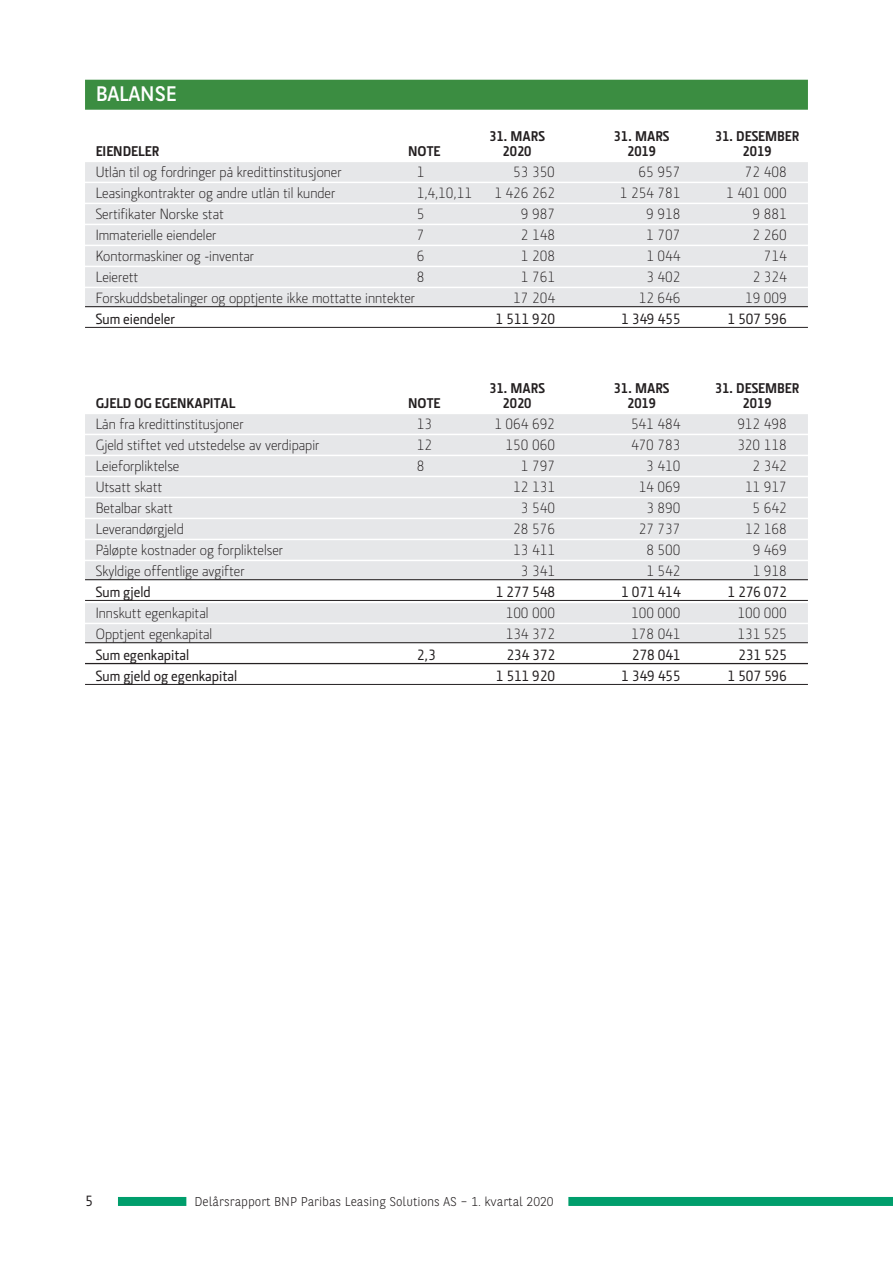
<style>
.page{position:relative;width:893px;height:1263px;background:#fff}
.page>*{position:absolute;margin:0;border:0;box-sizing:border-box;transform-origin:0 0}
.t1{font:21px "BNPP Sans";color:#fff}
.t2{font:300 15px "Section LK";color:#231f20}
.t3{font:500 15px "Section LK";color:#231f20}
.t4{font:700 14.25px "Section LK";color:#231f20}
.t5{font:300 12.75px "BNPP Sans";color:#231f20}
</style>
<div class="page">
<div style="left:118px;top:1197px;width:68px;height:9px;background:#009e6c"></div>
<div style="left:568px;top:1197px;width:325px;height:9px;background:#009e6c"></div>
<div style="left:85px;top:80px;width:723px;height:30px;background:#3b8d41"></div>
<div style="left:85px;top:162px;width:723px;height:20px;background:#e6e7e9"></div>
<div style="left:85px;top:183px;width:723px;height:20px;background:#e6e7e9"></div>
<div style="left:85px;top:204px;width:723px;height:20px;background:#e6e7e9"></div>
<div style="left:85px;top:225px;width:723px;height:20px;background:#e6e7e9"></div>
<div style="left:85px;top:246px;width:723px;height:20px;background:#e6e7e9"></div>
<div style="left:85px;top:267px;width:723px;height:20px;background:#e6e7e9"></div>
<div style="left:85px;top:288px;width:723px;height:20px;background:#e6e7e9"></div>
<hr style="left:85px;top:306px;width:723px;height:1px;background:#231f20">
<hr style="left:85px;top:327px;width:723px;height:1px;background:#231f20">
<div style="left:85px;top:414px;width:723px;height:20px;background:#e6e7e9"></div>
<div style="left:85px;top:435px;width:723px;height:20px;background:#e6e7e9"></div>
<div style="left:85px;top:456px;width:723px;height:20px;background:#e6e7e9"></div>
<div style="left:85px;top:477px;width:723px;height:20px;background:#e6e7e9"></div>
<div style="left:85px;top:498px;width:723px;height:20px;background:#e6e7e9"></div>
<div style="left:85px;top:519px;width:723px;height:20px;background:#e6e7e9"></div>
<div style="left:85px;top:540px;width:723px;height:20px;background:#e6e7e9"></div>
<div style="left:85px;top:561px;width:723px;height:20px;background:#e6e7e9"></div>
<hr style="left:85px;top:579px;width:723px;height:1px;background:#231f20">
<hr style="left:85px;top:600px;width:723px;height:1px;background:#231f20">
<div style="left:85px;top:603px;width:723px;height:20px;background:#e6e7e9"></div>
<div style="left:85px;top:624px;width:723px;height:20px;background:#e6e7e9"></div>
<hr style="left:85px;top:642px;width:723px;height:1px;background:#231f20">
<hr style="left:85px;top:663px;width:723px;height:1px;background:#231f20">
<hr style="left:85px;top:684px;width:723px;height:1px;background:#231f20">
<h1 class="t1" style="left:96px;top:79px;width:83px">BALANSE</h1>
<p class="t4" style="left:489px;top:128px;width:57px">31. MARS</p>
<p class="t4" style="left:614px;top:128px;width:57px">31. MARS</p>
<p class="t4" style="left:715px;top:128px;width:86px">31. DESEMBER</p>
<p class="t4" style="left:96px;top:143px;width:65px">EIENDELER</p>
<p class="t4" style="left:408px;top:143px;width:34px">NOTE</p>
<p class="t4" style="left:503px;top:143px;width:30px">2020</p>
<p class="t4" style="left:627px;top:143px;width:30px">2019</p>
<p class="t4" style="left:743px;top:143px;width:30px">2019</p>
<p class="t2" style="left:96px;top:163px;width:248px">Utlån til og fordringer på kredittinstitusjoner</p>
<p class="t2" style="left:417px;top:163px;width:9px">1</p>
<p class="t2" style="left:513px;top:163px;width:43px">53 350</p>
<p class="t2" style="left:639px;top:163px;width:43px">65 957</p>
<p class="t2" style="left:745px;top:163px;width:43px">72 408</p>
<p class="t2" style="left:96px;top:184px;width:241px">Leasingkontrakter og andre utlån til kunder</p>
<p class="t2" style="left:417px;top:184px;width:57px">1,4,10,11</p>
<p class="t2" style="left:494px;top:184px;width:62px">1 426 262</p>
<p class="t2" style="left:620px;top:184px;width:62px">1 254 781</p>
<p class="t2" style="left:726px;top:184px;width:62px">1 401 000</p>
<p class="t2" style="left:96px;top:205px;width:130px">Sertifikater Norske stat</p>
<p class="t2" style="left:417px;top:205px;width:9px">5</p>
<p class="t2" style="left:521px;top:205px;width:36px">9 987</p>
<p class="t2" style="left:646px;top:205px;width:36px">9 918</p>
<p class="t2" style="left:753px;top:205px;width:36px">9 881</p>
<p class="t2" style="left:96px;top:226px;width:122px">Immaterielle eiendeler</p>
<p class="t2" style="left:417px;top:226px;width:9px">7</p>
<p class="t2" style="left:521px;top:226px;width:36px">2 148</p>
<p class="t2" style="left:646px;top:226px;width:36px">1 707</p>
<p class="t2" style="left:753px;top:226px;width:36px">2 260</p>
<p class="t2" style="left:96px;top:247px;width:160px">Kontormaskiner og -inventar</p>
<p class="t2" style="left:417px;top:247px;width:9px">6</p>
<p class="t2" style="left:521px;top:247px;width:36px">1 208</p>
<p class="t2" style="left:646px;top:247px;width:36px">1 044</p>
<p class="t2" style="left:764px;top:247px;width:24px">714</p>
<p class="t2" style="left:96px;top:268px;width:44px">Leierett</p>
<p class="t2" style="left:417px;top:268px;width:9px">8</p>
<p class="t2" style="left:521px;top:268px;width:36px">1 761</p>
<p class="t2" style="left:646px;top:268px;width:36px">3 402</p>
<p class="t2" style="left:753px;top:268px;width:36px">2 324</p>
<p class="t2" style="left:96px;top:289px;width:321px">Forskuddsbetalinger og opptjente ikke mottatte inntekter</p>
<p class="t2" style="left:513px;top:289px;width:43px">17 204</p>
<p class="t2" style="left:639px;top:289px;width:43px">12 646</p>
<p class="t2" style="left:745px;top:289px;width:43px">19 009</p>
<p class="t3" style="left:96px;top:310px;width:81px">Sum eiendeler</p>
<p class="t3" style="left:496px;top:310px;width:61px">1 511 920</p>
<p class="t3" style="left:621px;top:310px;width:61px">1 349 455</p>
<p class="t3" style="left:727px;top:310px;width:61px">1 507 596</p>
<p class="t4" style="left:489px;top:380px;width:57px">31. MARS</p>
<p class="t4" style="left:614px;top:380px;width:57px">31. MARS</p>
<p class="t4" style="left:715px;top:380px;width:86px">31. DESEMBER</p>
<p class="t4" style="left:96px;top:395px;width:141px">GJELD OG EGENKAPITAL</p>
<p class="t4" style="left:408px;top:395px;width:34px">NOTE</p>
<p class="t4" style="left:503px;top:395px;width:30px">2020</p>
<p class="t4" style="left:627px;top:395px;width:30px">2019</p>
<p class="t4" style="left:743px;top:395px;width:30px">2019</p>
<p class="t2" style="left:96px;top:415px;width:149px">Lån fra kredittinstitusjoner</p>
<p class="t2" style="left:417px;top:415px;width:17px">13</p>
<p class="t2" style="left:494px;top:415px;width:62px">1 064 692</p>
<p class="t2" style="left:631px;top:415px;width:51px">541 484</p>
<p class="t2" style="left:737px;top:415px;width:51px">912 498</p>
<p class="t2" style="left:96px;top:436px;width:225px">Gjeld stiftet ved utstedelse av verdipapir</p>
<p class="t2" style="left:417px;top:436px;width:17px">12</p>
<p class="t2" style="left:506px;top:436px;width:51px">150 060</p>
<p class="t2" style="left:631px;top:436px;width:51px">470 783</p>
<p class="t2" style="left:737px;top:436px;width:51px">320 118</p>
<p class="t2" style="left:96px;top:457px;width:85px">Leieforpliktelse</p>
<p class="t2" style="left:417px;top:457px;width:9px">8</p>
<p class="t2" style="left:521px;top:457px;width:36px">1 797</p>
<p class="t2" style="left:646px;top:457px;width:36px">3 410</p>
<p class="t2" style="left:753px;top:457px;width:36px">2 342</p>
<p class="t2" style="left:96px;top:478px;width:68px">Utsatt skatt</p>
<p class="t2" style="left:513px;top:478px;width:43px">12 131</p>
<p class="t2" style="left:639px;top:478px;width:43px">14 069</p>
<p class="t2" style="left:745px;top:478px;width:43px">11 917</p>
<p class="t2" style="left:96px;top:499px;width:79px">Betalbar skatt</p>
<p class="t2" style="left:521px;top:499px;width:36px">3 540</p>
<p class="t2" style="left:646px;top:499px;width:36px">3 890</p>
<p class="t2" style="left:753px;top:499px;width:36px">5 642</p>
<p class="t2" style="left:96px;top:520px;width:90px">Leverandørgjeld</p>
<p class="t2" style="left:513px;top:520px;width:43px">28 576</p>
<p class="t2" style="left:639px;top:520px;width:43px">27 737</p>
<p class="t2" style="left:745px;top:520px;width:43px">12 168</p>
<p class="t2" style="left:96px;top:541px;width:189px">Påløpte kostnader og forpliktelser</p>
<p class="t2" style="left:513px;top:541px;width:43px">13 411</p>
<p class="t2" style="left:646px;top:541px;width:36px">8 500</p>
<p class="t2" style="left:753px;top:541px;width:36px">9 469</p>
<p class="t2" style="left:96px;top:562px;width:150px">Skyldige offentlige avgifter</p>
<p class="t2" style="left:521px;top:562px;width:36px">3 341</p>
<p class="t2" style="left:646px;top:562px;width:36px">1 542</p>
<p class="t2" style="left:753px;top:562px;width:36px">1 918</p>
<p class="t3" style="left:96px;top:583px;width:56px">Sum gjeld</p>
<p class="t3" style="left:496px;top:583px;width:61px">1 277 548</p>
<p class="t3" style="left:621px;top:583px;width:61px">1 071 414</p>
<p class="t3" style="left:727px;top:583px;width:61px">1 276 072</p>
<p class="t2" style="left:96px;top:604px;width:114px">Innskutt egenkapital</p>
<p class="t2" style="left:506px;top:604px;width:51px">100 000</p>
<p class="t2" style="left:631px;top:604px;width:51px">100 000</p>
<p class="t2" style="left:737px;top:604px;width:51px">100 000</p>
<p class="t2" style="left:96px;top:625px;width:118px">Opptjent egenkapital</p>
<p class="t2" style="left:506px;top:625px;width:51px">134 372</p>
<p class="t2" style="left:631px;top:625px;width:51px">178 041</p>
<p class="t2" style="left:737px;top:625px;width:51px">131 525</p>
<p class="t3" style="left:96px;top:646px;width:95px">Sum egenkapital</p>
<p class="t3" style="left:417px;top:646px;width:20px">2,3</p>
<p class="t3" style="left:506px;top:646px;width:50px">234 372</p>
<p class="t3" style="left:632px;top:646px;width:50px">278 041</p>
<p class="t3" style="left:738px;top:646px;width:50px">231 525</p>
<p class="t3" style="left:96px;top:667px;width:143px">Sum gjeld og egenkapital</p>
<p class="t3" style="left:496px;top:667px;width:61px">1 511 920</p>
<p class="t3" style="left:621px;top:667px;width:61px">1 349 455</p>
<p class="t3" style="left:727px;top:667px;width:61px">1 507 596</p>
<p class="t3" style="left:85px;top:1192px;width:9px">5</p>
<p class="t5" style="left:195px;top:1193px;width:361px">Delårsrapport BNP Paribas Leasing Solutions AS – 1. kvartal 2020</p>
</div>
